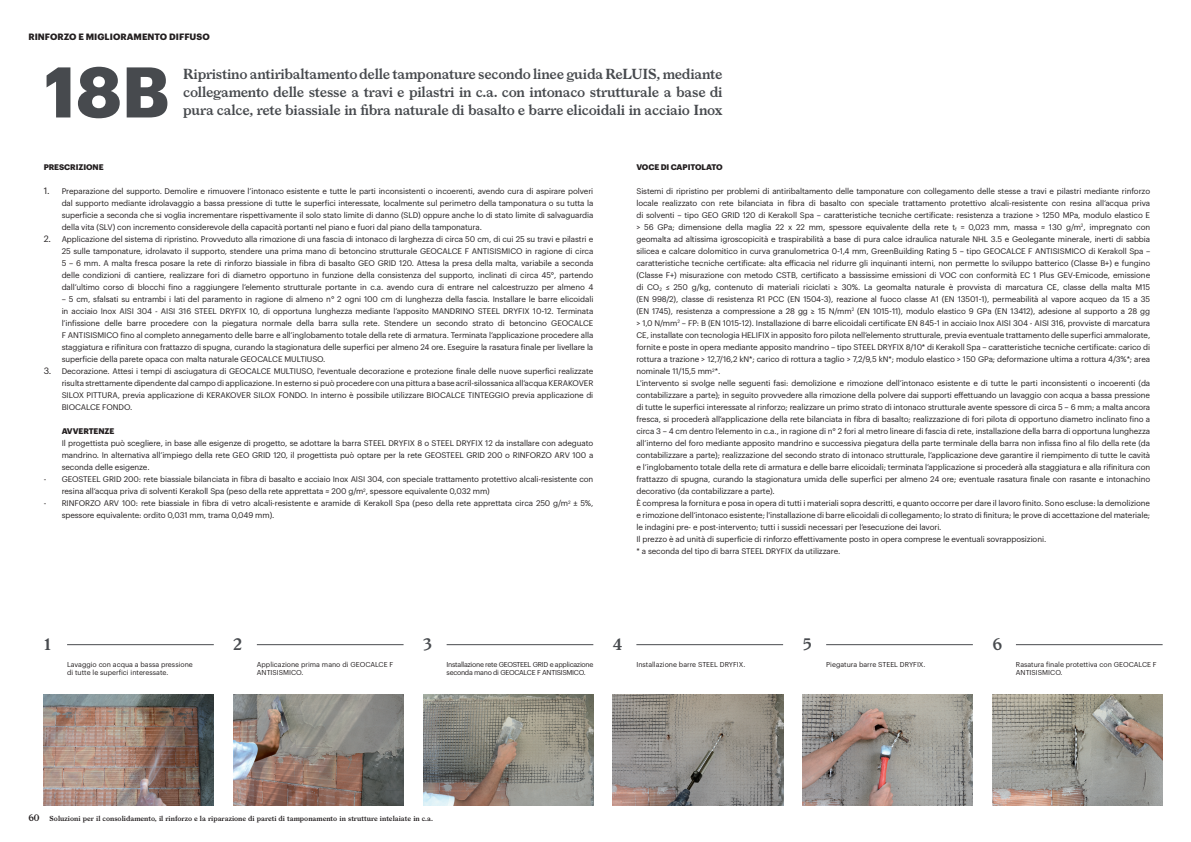
<style>
.page{position:relative;width:1191px;height:842px;background:#fff}
.page>*{position:absolute;margin:0;border:0;box-sizing:border-box;transform-origin:0 0}
.t1{font:700 70px "Graphik";color:#474a4e}
.t2{font:600 16px "Larish Neue";color:#474a4e}
.t3{font:600 14px/18px "Larish Neue";letter-spacing:-.02em;color:#474a4e;text-align:justify}
.t4{font:700 9px "Graphik";letter-spacing:.005em;color:#231f20}
.t5{font:8px/12px "Graphik";letter-spacing:-.01em;color:#231f20;text-align:justify}
.t6{font:700 8px "Graphik";letter-spacing:-.01em;color:#231f20}
.t7{font:7px/8.4px "Graphik";color:#231f20}
.t8{font:600 7px "Larish Neue";color:#231f20}
.t9{font:7px/8.4px "Graphik";letter-spacing:-.04em;color:#231f20}
.s1{font-size:9px}
</style>
<div class="page">
<hr style="left:67px;top:644px;width:147px;height:1px;background:#474a4e">
<hr style="left:257px;top:644px;width:146px;height:1px;background:#474a4e">
<hr style="left:446px;top:644px;width:147px;height:1px;background:#474a4e">
<hr style="left:636px;top:644px;width:147px;height:1px;background:#474a4e">
<hr style="left:826px;top:644px;width:147px;height:1px;background:#474a4e">
<hr style="left:1016px;top:644px;width:146px;height:1px;background:#474a4e">
<img style="left:802px;top:695px;width:171px;height:110px">
<img style="left:992px;top:695px;width:170px;height:110px">
<img style="left:44px;top:695px;width:170px;height:110px">
<img style="left:233px;top:695px;width:170px;height:110px">
<img style="left:423px;top:695px;width:170px;height:110px">
<img style="left:613px;top:695px;width:170px;height:110px">
<p class="t4" style="left:28px;top:30px;width:183px">RINFORZO E MIGLIORAMENTO DIFFUSO</p>
<p class="t3" style="left:183px;top:64px;width:541px">Ripristino antiribaltamento delle tamponature secondo linee guida ReLUIS, mediante collegamento delle stesse a travi e pilastri in c.a. con intonaco strutturale a base di pura calce, rete biassiale in fibra naturale di basalto e barre elicoidali in acciaio Inox</p>
<h1 class="t1" style="left:44px;top:38px;width:127px">18B</h1>
<p class="t6" style="left:44px;top:161px;width:61px">PRESCRIZIONE</p>
<p class="t5" style="left:62px;top:184px;width:533px;text-indent:-18px"><span class="s1">1.</span> Preparazione del supporto. Demolire e rimuovere l’intonaco esistente e tutte le parti inconsistenti o incoerenti, avendo cura di aspirare polveri dal supporto mediante idrolavaggio a bassa pressione di tutte le superfici interessate, localmente sul perimetro della tamponatura o su tutta la superficie a seconda che si voglia incrementare rispettivamente il solo stato limite di danno (SLD) oppure anche lo di stato limite di salvaguardia della vita (SLV) con incremento considerevole della capacità portanti nel piano e fuori dal piano della tamponatura.</p>
<p class="t5" style="left:62px;top:232px;width:533px;text-indent:-18px"><span class="s1">2.</span> Applicazione del sistema di ripristino. Provveduto alla rimozione di una fascia di intonaco di larghezza di circa 50 cm, di cui 25 su travi e pilastri e 25 sulle tamponature, idrolavato il supporto, stendere una prima mano di betoncino strutturale GEOCALCE F ANTISISMICO in ragione di circa 5 – 6 mm. A malta fresca posare la rete di rinforzo biassiale in fibra di basalto GEO GRID 120. Attesa la presa della malta, variabile a seconda delle condizioni di cantiere, realizzare fori di diametro opportuno in funzione della consistenza del supporto, inclinati di circa 45°, partendo dall’ultimo corso di blocchi fino a raggiungere l’elemento strutturale portante in c.a. avendo cura di entrare nel calcestruzzo per almeno 4</p>
<p class="t5" style="left:62px;top:292px;width:533px">– 5 cm, sfalsati su entrambi i lati del paramento in ragione di almeno n° 2 ogni 100 cm di lunghezza della fascia. Installare le barre elicoidali in acciaio Inox AISI 304 - AISI 316 STEEL DRYFIX 10, di opportuna lunghezza mediante l’apposito MANDRINO STEEL DRYFIX 10-12. Terminata l’infissione delle barre procedere con la piegatura normale della barra sulla rete. Stendere un secondo strato di betoncino GEOCALCE F ANTISISMICO fino al completo annegamento delle barre e all’inglobamento totale della rete di armatura. Terminata l’applicazione procedere alla staggiatura e rifinitura con frattazzo di spugna, curando la stagionatura delle superfici per almeno 24 ore. Eseguire la rasatura finale per livellare la superficie della parete opaca con malta naturale GEOCALCE MULTIUSO.</p>
<p class="t5" style="left:62px;top:364px;width:533px;text-indent:-18px"><span class="s1">3.</span> Decorazione. Attesi i tempi di asciugatura di GEOCALCE MULTIUSO, l'eventuale decorazione e protezione finale delle nuove superfici realizzate risulta strettamente dipendente dal campo di applicazione. In esterno si può procedere con una pittura a base acril-silossanica all’acqua KERAKOVER SILOX PITTURA, previa applicazione di KERAKOVER SILOX FONDO. In interno è possibile utilizzare BIOCALCE TINTEGGIO previa applicazione di BIOCALCE FONDO.</p>
<p class="t6" style="left:62px;top:425px;width:54px">AVVERTENZE</p>
<p class="t5" style="left:62px;top:436px;width:533px">Il progettista può scegliere, in base alle esigenze di progetto, se adottare la barra STEEL DRYFIX 8 o STEEL DRYFIX 12 da installare con adeguato mandrino. In alternativa all’impiego della rete GEO GRID 120, il progettista può optare per la rete GEOSTEEL GRID 200 o RINFORZO ARV 100 a seconda delle esigenze.</p>
<p class="t5" style="left:62px;top:472px;width:533px;text-indent:-18px">- GEOSTEEL GRID 200: rete biassiale bilanciata in fibra di basalto e acciaio Inox AISI 304, con speciale trattamento protettivo alcali-resistente con resina all’acqua priva di solventi Kerakoll Spa (peso della rete apprettata ≈ 200 g/m<sup>2</sup>, spessore equivalente 0,032 mm)</p>
<p class="t5" style="left:62px;top:496px;width:533px;text-indent:-18px">- RINFORZO ARV 100: rete biassiale in fibra di vetro alcali-resistente e aramide di Kerakoll Spa (peso della rete apprettata circa 250 g/m<sup>2</sup> ± 5%, spessore equivalente: ordito 0,031 mm, trama 0,049 mm).</p>
<p class="t6" style="left:636px;top:161px;width:88px">VOCE DI CAPITOLATO</p>
<p class="t5" style="left:636px;top:184px;width:515px;text-align:left">Sistemi di ripristino per problemi di antiribaltamento delle tamponature con collegamento delle stesse a travi e pilastri mediante rinforzo locale realizzato con rete bilanciata in fibra di basalto con speciale trattamento protettivo alcali-resistente con resina all’acqua priva di solventi – tipo GEO GRID 120 di Kerakoll Spa – caratteristiche tecniche certificate: resistenza a trazione &gt; 1250 MPa, modulo elastico E &gt; 56 GPa; dimensione della maglia 22 x 22 mm, spessore equivalente della rete t<sub>f</sub> = 0,023 mm, massa ≈ 130 g/m<sup>2</sup>, impregnato con geomalta ad altissima igroscopicità e traspirabilità a base di pura calce idraulica naturale NHL 3.5 e Geolegante minerale, inerti di sabbia silicea e calcare dolomitico in curva granulometrica 0-1,4 mm, GreenBuilding Rating 5 – tipo GEOCALCE F ANTISISMICO di Kerakoll Spa – caratteristiche tecniche certificate: alta efficacia nel ridurre gli inquinanti interni, non permette lo sviluppo batterico (Classe B+) e fungino (Classe F+) misurazione con metodo CSTB, certificato a bassissime emissioni di VOC con conformità EC 1 Plus GEV-Emicode, emissione di CO<sub>2</sub> ≤ 250 g/kg, contenuto di materiali riciclati ≥ 30%. La geomalta naturale è provvista di marcatura CE, classe della malta M15 (EN 998/2), classe di resistenza R1 PCC (EN 1504-3), reazione al fuoco classe A1 (EN 13501-1), permeabilità al vapore acqueo da 15 a 35 (EN 1745), resistenza a compressione a 28 gg ≥ 15 N/mm<sup>2</sup> (EN 1015-11), modulo elastico 9 GPa (EN 13412), adesione al supporto a 28 gg &gt; 1,0 N/mm<sup>2</sup> – FP: B (EN 1015-12). Installazione di barre elicoidali certificate EN 845-1 in acciaio Inox AISI 304 - AISI 316, provviste di marcatura CE, installate con tecnologia HELIFIX in apposito foro pilota nell’elemento strutturale, previa eventuale trattamento delle superfici ammalorate, fornite e poste in opera mediante apposito mandrino – tipo STEEL DRYFIX 8/10* di Kerakoll Spa – caratteristiche tecniche certificate: carico di rottura a trazione &gt; 12,7/16,2 kN*; carico di rottura a taglio &gt; 7,2/9,5 kN*; modulo elastico &gt; 150 GPa; deformazione ultima a rottura 4/3%*; area nominale 11/15,5 mm<sup>2</sup>*.<br>L'intervento si svolge nelle seguenti fasi: demolizione e rimozione dell’intonaco esistente e di tutte le parti inconsistenti o incoerenti (da contabilizzare a parte); in seguito provvedere alla rimozione della polvere dai supporti effettuando un lavaggio con acqua a bassa pressione di tutte le superfici interessate al rinforzo; realizzare un primo strato di intonaco strutturale avente spessore di circa 5 – 6 mm; a malta ancora fresca, si procederà all’applicazione della rete bilanciata in fibra di basalto; realizzazione di fori pilota di opportuno diametro inclinato fino a circa 3 – 4 cm dentro l’elemento in c.a., in ragione di n° 2 fori al metro lineare di fascia di rete, installazione della barra di opportuna lunghezza all’interno del foro mediante apposito mandrino e successiva piegatura della parte terminale della barra non infissa fino al filo della rete (da contabilizzare a parte); realizzazione del secondo strato di intonaco strutturale, l’applicazione deve garantire il riempimento di tutte le cavità e l’inglobamento totale della rete di armatura e delle barre elicoidali; terminata l’applicazione si procederà alla staggiatura e alla rifinitura con frattazzo di spugna, curando la stagionatura umida delle superfici per almeno 24 ore; eventuale rasatura finale con rasante e intonachino decorativo (da contabilizzare a parte).<br>È compresa la fornitura e posa in opera di tutti i materiali sopra descritti, e quanto occorre per dare il lavoro finito. Sono escluse: la demolizione e rimozione dell’intonaco esistente; l'installazione di barre elicoidali di collegamento; lo strato di finitura; le prove di accettazione del materiale; le indagini pre- e post-intervento; tutti i sussidi necessari per l’esecuzione dei lavori.<br>Il prezzo è ad unità di superficie di rinforzo effettivamente posto in opera comprese le eventuali sovrapposizioni.<br>* a seconda del tipo di barra STEEL DRYFIX da utilizzare.</p>
<h2 class="t2" style="left:44px;top:632px;width:9px">1</h2>
<h2 class="t2" style="left:233px;top:632px;width:10px">2</h2>
<h2 class="t2" style="left:423px;top:632px;width:11px">3</h2>
<h2 class="t2" style="left:613px;top:632px;width:11px">4</h2>
<h2 class="t2" style="left:802px;top:632px;width:10px">5</h2>
<h2 class="t2" style="left:992px;top:632px;width:11px">6</h2>
<p class="t7" style="left:67px;top:660px;width:127px">Lavaggio con acqua a bassa pressione di tutte le superfici interessate.</p>
<p class="t9" style="left:446px;top:660px;width:148px">Installazione rete GEOSTEEL GRID e applicazione seconda mano di GEOCALCE F ANTISISMICO.</p>
<p class="t7" style="left:636px;top:660px;width:111px">Installazione barre STEEL DRYFIX.</p>
<p class="t7" style="left:826px;top:660px;width:101px">Piegatura barre STEEL DRYFIX.</p>
<p class="t7" style="left:1016px;top:660px;width:142px">Rasatura finale protettiva con GEOCALCE F<br>ANTISISMICO.</p>
<p class="t7" style="left:257px;top:660px;width:138px">Applicazione prima mano di GEOCALCE F<br>ANTISISMICO.</p>
<p class="t8" style="left:28px;top:813px;width:406px"><span class="s1">60</span> Soluzioni per il consolidamento, il rinforzo e la riparazione di pareti di tamponamento in strutture intelaiate in c.a.</p>
</div>
